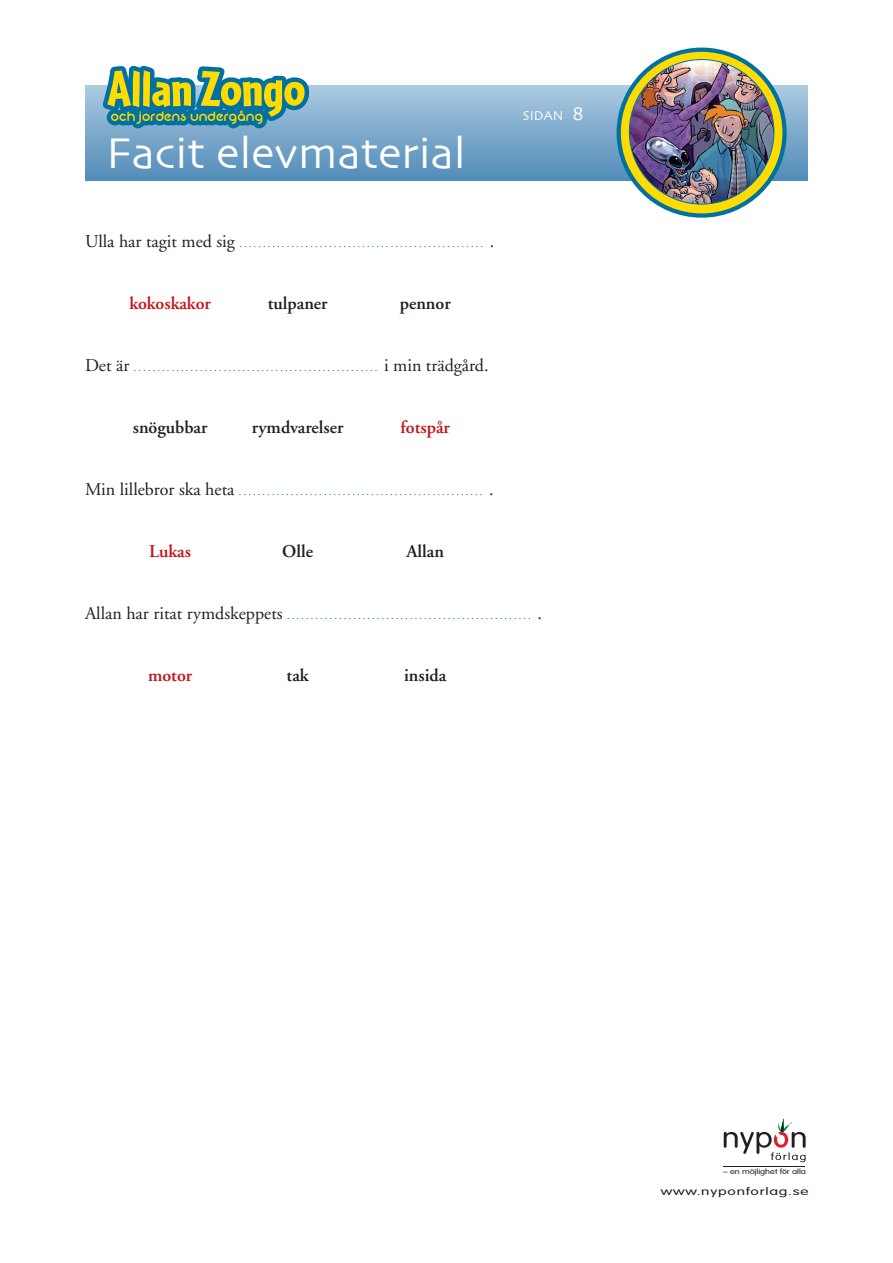
<style>
.page{position:relative;width:893px;height:1263px;background:#fff}
.page>*{position:absolute;margin:0;border:0;box-sizing:border-box;transform-origin:0 0}
.t1{font:900 52.5px "Cafeteria";color:#ffdc01}
.t2{font:45px "Skia";color:#fff}
.sätt_in_rätt_ord{font:600 18px "Adobe Garamond";color:#231f20}
.sätt_in_rätt_ord-2{font:600 18px "Adobe Garamond";color:#c4121a}
.t3{font:15px "Neon 80 s";letter-spacing:-.015em;color:#ffdc01}
.t4{font:13.5px "Skia";color:#fff}
.brødtekst{font:10.5px "Adobe Garamond";color:#0071a1}
.t5{font:300 10.5px "VAG Rounded";letter-spacing:.05em;color:#231f20;scale:1.48 1}
.t6{font:300 7.2px "VAG Rounded";letter-spacing:-.005em;color:#231f20;scale:1.28 1}
.s1{font-size:18px;color:#231f20}
.s2{font-size:19.5px}
</style>
<div class="page">
<div style="left:85px;top:85px;width:723px;height:95px;background:linear-gradient(to bottom,#adcae1,#518cb8)"></div>
<svg style="left:724px;top:1118px;width:82px;height:44px"></svg>
<hr style="left:724px;top:1167px;width:81px;height:1px;background:#231f20">
<svg style="left:96px;top:65px;width:218px;height:77px;background:#4895ba"></svg>
<svg style="left:617px;top:48px;width:170px;height:170px;background:#1a7c98"></svg>
<div style="left:621px;top:52px;width:161px;height:161px;background:#ffdc01;border-radius:50%"></div>
<img style="left:629px;top:60px;width:145px;height:144px;border-radius:72px">
<h1 class="t1" style="left:107px;top:58px;width:200px">Allan Zongo</h1>
<h3 class="t3" style="left:111px;top:108px;width:154px">och jordens undergång</h3>
<h2 class="t2" style="left:106px;top:126px;width:361px">Facit elevmaterial</h2>
<p class="brødtekst" style="left:85px;top:238px;width:411px"><span class="s1">Ulla har tagit med sig</span> .................................................... <span class="s1">.</span></p>
<p class="sätt_in_rätt_ord-2" style="left:129px;top:293px;width:83px">kokoskakor</p>
<p class="sätt_in_rätt_ord" style="left:268px;top:293px;width:61px">tulpaner</p>
<p class="sätt_in_rätt_ord" style="left:400px;top:293px;width:52px">pennor</p>
<p class="brødtekst" style="left:85px;top:362px;width:405px"><span class="s1">Det är</span> .................................................... <span class="s1">i min trädgård.</span></p>
<p class="sätt_in_rätt_ord" style="left:133px;top:417px;width:76px">snögubbar</p>
<p class="sätt_in_rätt_ord" style="left:252px;top:417px;width:93px">rymdvarelser</p>
<p class="sätt_in_rätt_ord-2" style="left:400px;top:417px;width:51px">fotspår</p>
<p class="brødtekst" style="left:85px;top:486px;width:410px"><span class="s1">Min lillebror ska heta</span> .................................................... <span class="s1">.</span></p>
<p class="sätt_in_rätt_ord-2" style="left:149px;top:541px;width:43px">Lukas</p>
<p class="sätt_in_rätt_ord" style="left:282px;top:541px;width:32px">Olle</p>
<p class="sätt_in_rätt_ord" style="left:406px;top:541px;width:39px">Allan</p>
<p class="t4" style="left:523px;top:107px;width:62px">SIDAN <span class="s2">8</span></p>
<p class="brødtekst" style="left:85px;top:610px;width:458px"><span class="s1">Allan har ritat rymdskeppets</span> .................................................... <span class="s1">.</span></p>
<p class="sätt_in_rätt_ord-2" style="left:148px;top:665px;width:46px">motor</p>
<p class="sätt_in_rätt_ord" style="left:287px;top:665px;width:24px">tak</p>
<p class="sätt_in_rätt_ord" style="left:404px;top:665px;width:44px">insida</p>
<p class="t6" style="left:723px;top:1167px;width:66px">– en möjlighet för alla</p>
<p class="t5" style="left:661px;top:1185px;width:101px">www.nyponforlag.se</p>
</div>
